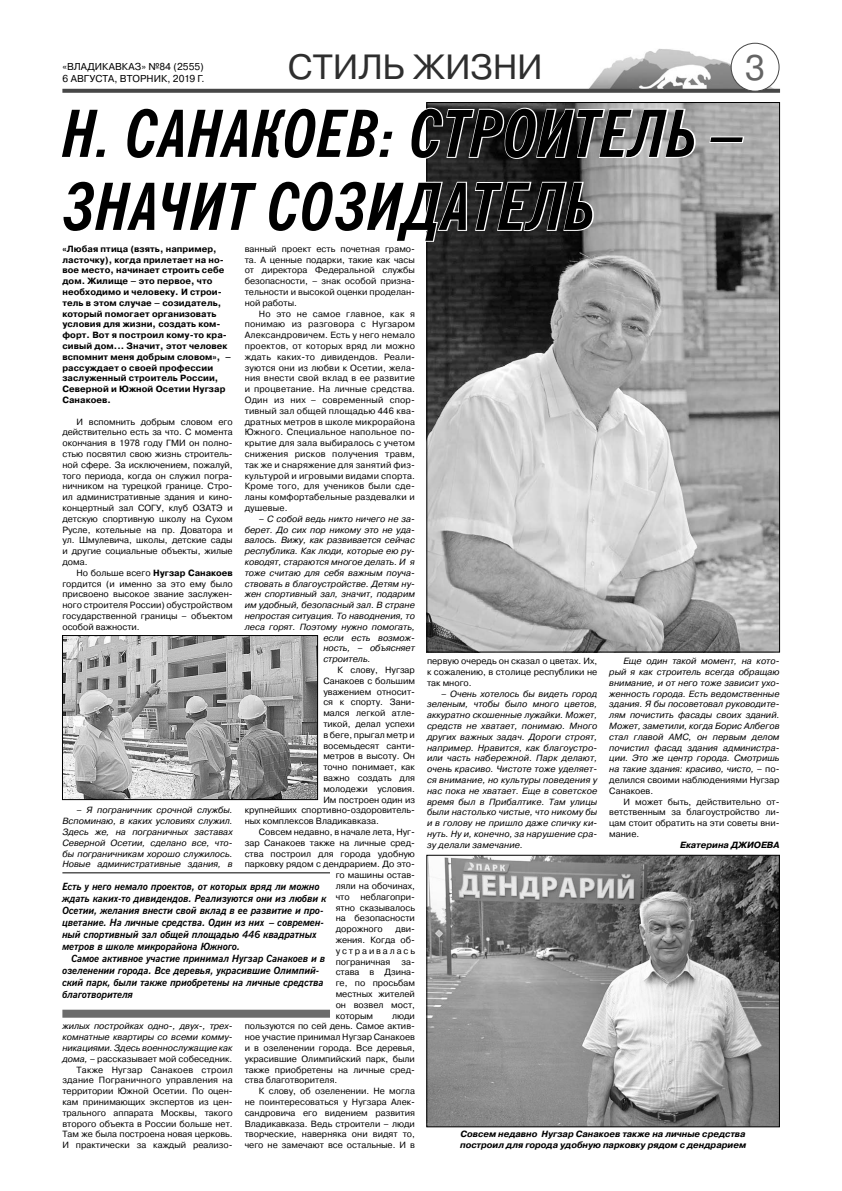
<style>
.page{position:relative;width:842px;height:1191px;background:#fff}
.page>*{position:absolute;margin:0;border:0;box-sizing:border-box;transform-origin:0 0}
.t1{font:italic 65px/73px "News Gothic Bd Cn BT";letter-spacing:.01em;color:#000}
.t2{font:35.3px "Pragmatica";color:#646464}
.t3{font:35px "Pragmatica";letter-spacing:-.01em;color:#2e2e2e}
.t4{font:italic 10px/12px "News Gothic Bd BT";color:#000}
.t5{font:10px/12px "Pragmatica";color:#000}
.t6{font:9px/10.8px "Pragmatica";color:#000;text-align:justify}
.t7{font:italic 9px/10.8px "Pragmatica";color:#000;text-align:justify}
.t8{font:700 9px/10.8px "Pragmatica";letter-spacing:.01em;color:#000}
.t9{font:italic 700 9px/10.8px "Pragmatica";color:#000}
.s1{font-weight:700}
.s2{font-style:italic}
.s3{font-style:normal}
</style>
<div class="page">
<img style="left:588px;top:49px;width:192px;height:40px">
<svg style="left:62px;top:89px;width:718px;height:4px;fill:#474747"></svg>
<div style="left:731px;top:43px;width:48px;height:48px;background:#fff;border-radius:50%"></div>
<div style="left:731px;top:43px;width:49px;height:49px;border:1px solid #474747;border-radius:50%"></div>
<hr style="left:62px;top:872px;width:268px;height:1px;background:#000">
<div style="left:62px;top:1010px;width:268px;height:8px;background:#6b6b6b"></div>
<img style="left:429px;top:857px;width:349px;height:268px">
<div style="left:427px;top:855px;width:353px;height:272px;border:1px solid #000"></div>
<img style="left:64px;top:637px;width:252px;height:161px">
<div style="left:62px;top:635px;width:256px;height:165px;border:1px solid #000"></div>
<img style="left:429px;top:104px;width:349px;height:546px">
<svg style="left:426px;top:107px;width:271px;height:53px"></svg>
<svg style="left:708px;top:135px;width:38px;height:9px"></svg>
<svg style="left:426px;top:178px;width:42px;height:65px"></svg>
<svg style="left:474px;top:181px;width:121px;height:51px"></svg>
<p class="t5" style="left:62px;top:61px;width:144px">«ВЛАДИКАВКАЗ» №84 (2555)<br>6 АВГУСТА, ВТОРНИК, 2019 Г.</p>
<h3 class="t3" style="left:288px;top:47px;width:256px">СТИЛЬ ЖИЗНИ</h3>
<h2 class="t2" style="left:745px;top:47px;width:22px">3</h2>
<h1 class="t1" style="left:63px;top:96px;width:683px">Н. САНАКОЕВ: СТРОИТЕЛЬ –<br>ЗНАЧИТ СОЗИДАТЕЛЬ</h1>
<p class="t8" style="left:62px;top:243px;width:170px">«Любая птица (взять, например, ласточку), когда прилетает на но&shy;вое место, начинает строить себе дом. Жилище – это первое, что необходимо и человеку. И строи&shy;тель в этом случае – созидатель, который помогает организовать условия для жизни, создать ком&shy;форт. Вот я построил кому-то кра&shy;сивый дом... Значит, этот человек вспомнит меня добрым словом», – рассуждает о своей профессии заслуженный строитель России,<br>Северной и Южной Осетии Нугзар<br>Санакоев.</p>
<p class="t6" style="left:62px;top:416px;width:172px;text-indent:14px">И вспомнить добрым словом его действительно есть за что. С момента окончания в 1978 году ГМИ он полно&shy;стью посвятил свою жизнь строитель&shy;ной сфере. За исключением, пожалуй, того периода, когда он служил погра&shy;ничником на турецкой границе. Стро&shy;ил административные здания и кино&shy;концертный зал СОГУ, клуб ОЗАТЭ и детскую спортивную школу на Сухом Русле, котельные на пр. Доватора и ул. Шмулевича, школы, детские сады и другие социальные объекты, жилые дома.</p>
<p class="t6" style="left:62px;top:567px;width:172px;text-indent:14px">Но больше всего <span class="s1">Нугзар Санакоев </span>гордится (и именно за это ему было присвоено высокое звание заслужен&shy;ного строителя России) обустройством государственной границы – объектом особой важности.</p>
<p class="t6" style="left:245px;top:243px;width:172px">ванный проект есть почетная грамо&shy;та. А ценные подарки, такие как часы от директора Федеральной службы безопас ности, – знак особой призна&shy;тельности и высокой оценки проделан&shy;ной работы.</p>
<p class="t6" style="left:245px;top:308px;width:172px;text-indent:14px">Но это не самое главное, как я понимаю из разговора с Нугзаром Александровичем. Есть у него немало проектов, от которых вряд ли можно ждать каких-то дивидендов. Реали&shy;зуются они из любви к Осетии, жела&shy;ния внести свой вклад в ее развитие и процветание. На личные средства.<br>Один из них – современный спор&shy;тивный зал общей площадью 446 ква&shy;дратных метров в школе микрорайона Южного. Специальное напольное по&shy;крытие для зала выбиралось с учетом снижения рисков получения травм, так же и снаряжение для занятий физ&shy;культурой и игровыми видами спорта.<br>Кроме того, для учеников были сде&shy;ланы комфортабельные раздевалки и душевые.</p>
<p class="t7" style="left:259px;top:513px;width:158px">– С собой ведь никто ничего не за-</p>
<p class="t7" style="left:245px;top:524px;width:172px">берет. До сих пор никому это не уда-</p>
<p class="t7" style="left:245px;top:535px;width:172px">валось. Вижу, как развивается сейчас</p>
<p class="t7" style="left:245px;top:546px;width:172px">республика. Как люди, которые ею ру-</p>
<p class="t7" style="left:245px;top:557px;width:172px">ководят, стараются многое делать. И я</p>
<p class="t7" style="left:245px;top:567px;width:172px">тоже считаю для себя важным поуча-</p>
<p class="t7" style="left:245px;top:578px;width:172px">ствовать в благоустройстве. Детям ну-</p>
<p class="t7" style="left:245px;top:589px;width:172px">жен спортивный зал, значит, подарим</p>
<p class="t7" style="left:245px;top:600px;width:172px">им удобный, безопасный зал. В стране</p>
<p class="t7" style="left:245px;top:611px;width:172px">непростая ситуация. То наводнения, то</p>
<p class="t7" style="left:245px;top:621px;width:172px">леса горят. Поэтому нужно помогать,</p>
<p class="t7" style="left:323px;top:632px;width:93px">если есть возмож-</p>
<p class="t7" style="left:323px;top:643px;width:93px">ность, – объясняет</p>
<p class="t7" style="left:323px;top:654px;width:49px">строитель.</p>
<p class="t6" style="left:338px;top:664px;width:79px">К слову, Нугзар</p>
<p class="t6" style="left:323px;top:675px;width:93px">Санакоев с большим</p>
<p class="t6" style="left:323px;top:686px;width:93px">уважением относит-</p>
<p class="t6" style="left:323px;top:697px;width:93px">ся к спорту. Зани-</p>
<p class="t6" style="left:323px;top:708px;width:93px">мался легкой атле-</p>
<p class="t6" style="left:323px;top:718px;width:93px">тикой, делал успехи</p>
<p class="t6" style="left:323px;top:729px;width:93px">в беге, прыгал метр и</p>
<p class="t6" style="left:323px;top:740px;width:93px">восемьдесят санти-</p>
<p class="t6" style="left:323px;top:751px;width:93px">метров в высоту. Он</p>
<p class="t6" style="left:323px;top:762px;width:93px">точно понимает, как</p>
<p class="t6" style="left:323px;top:772px;width:93px">важно создать для</p>
<p class="t6" style="left:323px;top:783px;width:93px">молодежи условия.</p>
<p class="t6" style="left:323px;top:794px;width:93px">Им построен один из</p>
<p class="t6" style="left:245px;top:805px;width:172px">крупнейших спортивно-оздоровитель-</p>
<p class="t6" style="left:245px;top:816px;width:136px">ных комплексов Владикавказа.</p>
<p class="t6" style="left:259px;top:826px;width:158px">Совсем недавно, в начале лета, Нуг-</p>
<p class="t6" style="left:245px;top:837px;width:172px">зар Санакоев также на личные сред-</p>
<p class="t6" style="left:245px;top:848px;width:172px">ства построил для города удобную</p>
<p class="t6" style="left:245px;top:859px;width:172px">парковку рядом с дендрарием. До это-</p>
<p class="t6" style="left:336px;top:870px;width:81px">го машины остав-</p>
<p class="t6" style="left:336px;top:880px;width:81px">ляли на обочинах,</p>
<p class="t6" style="left:336px;top:891px;width:81px">что неблагопри-</p>
<p class="t6" style="left:336px;top:902px;width:81px">ятно сказывалось</p>
<p class="t6" style="left:336px;top:913px;width:81px">на безопасности</p>
<p class="t6" style="left:336px;top:924px;width:49px">дорожного</p>
<p class="t7" style="left:62px;top:805px;width:172px;text-indent:14px">– Я пограничник срочной службы.<br>Вспоминаю, в каких условиях служил.<br>Здесь же, на пограничных заставах Северной Осетии, сделано все, что&shy;бы пограничникам хорошо служилось.<br>Новые административные здания, в</p>
<p class="t4" style="left:62px;top:881px;width:266px">Есть у него немало проектов, от которых вряд ли можно ждать каких-то дивидендов. Реализуются они из любви к Осетии, желания внести свой вклад в ее развитие и про&shy;цветание. На личные средства. Один из них – современ&shy;ный спортивный зал общей площадью 446 квадратных метров в школе микрорайона Южного.</p>
<p class="t4" style="left:62px;top:953px;width:265px;text-indent:9px">Самое активное участие принимал Нугзар Санакоев и в озеленении города. Все деревья, украсившие Олимпий&shy;ский парк, были также приобретены на личные средства благотворителя</p>
<p class="t6" style="left:336px;top:924px;width:81px;text-indent:60px">дви&shy;жения. Когда об&shy;устраивалась пограничная за&shy;става в Дзина&shy;ге, по просьбам местных жителей он возвел мост, которым</p>
<p class="t6" style="left:245px;top:1010px;width:172px;text-indent:147px">люди пользуются по сей день. Самое актив&shy;ное участие принимал Нугзар Санакоев и в озеленении города. Все деревья, украсившие Олимпийский парк, были также приобретены на личные сред&shy;ства благотворителя.</p>
<p class="t6" style="left:245px;top:1086px;width:172px;text-indent:14px">К слову, об озеленении. Не могла не поинтересоваться у Нугзара Алек&shy;сандровича его видением развития Владикавказа. Ведь строители – люди творческие, наверняка они видят то, чего не замечают все остальные. И в</p>
<p class="t6" style="left:62px;top:1021px;width:172px;text-align:right"><span class="s2">жилых постройках одно-, двух-, трех&shy;комнатные квартиры со всеми комму&shy;никациями. Здесь военнослужащие как дома, –</span> рассказывает мой собеседник.<br>Также Нугзар Санакоев строил здание Пограничного управления на территории Южной Осетии. По оцен&shy;кам принимающих экспертов из цен&shy;трального аппарата Москвы, такого второго объекта в России больше нет.<br>Там же была построена новая церковь.<br>И практически за каждый реализо-</p>
<p class="t6" style="left:427px;top:656px;width:172px">первую очередь он сказал о цветах. Их, к сожалению, в столице республики не так много.</p>
<p class="t7" style="left:427px;top:688px;width:172px;text-indent:14px">– Очень хотелось бы видеть город зеленым, чтобы было много цветов, аккуратно скошенные лужайки. Может, средств не хватает, понимаю. Много других важных задач. Дороги строят, например. Нравится, как благоустро&shy;или часть набережной. Парк делают, очень красиво. Чистоте тоже уделяет&shy;ся внимание, но культуры поведения у нас пока не хватает. Еще в советское время был в Прибалтике. Там улицы были настолько чистые, что никому бы и в голову не пришло даже спичку ки&shy;нуть. Ну и, конечно, за нарушение сра&shy;зу делали замечание.</p>
<p class="t7" style="left:609px;top:656px;width:172px;text-indent:14px">Еще один такой момент, на кото&shy;рый я как строитель всегда обращаю внимание, и от него тоже зависит ухо&shy;женность города. Есть ведомственные здания. Я бы посоветовал руководите&shy;лям почистить фасады своих зданий.<br>Может, заметили, когда Борис Албегов стал главой АМС, он первым делом почистил фасад здания администра&shy;ции. Это же центр города. Смотришь на такие здания: красиво, чисто, <span class="s3">– по&shy;делился своими наблюдениями Нугзар Санакоев.</span></p>
<p class="t6" style="left:609px;top:796px;width:172px;text-indent:14px">И может быть, действительно от&shy;ветственным за благоустройство ли&shy;цам стоит обратить на эти советы вни&shy;мание.</p>
<p class="t9" style="left:680px;top:840px;width:101px">Екатерина ДЖИОЕВА</p>
<p class="t9" style="left:460px;top:1129px;width:288px">Совсем недавно Нугзар Санакоев также на личные средства построил для города удобную парковку рядом с дендрарием</p>
</div>
